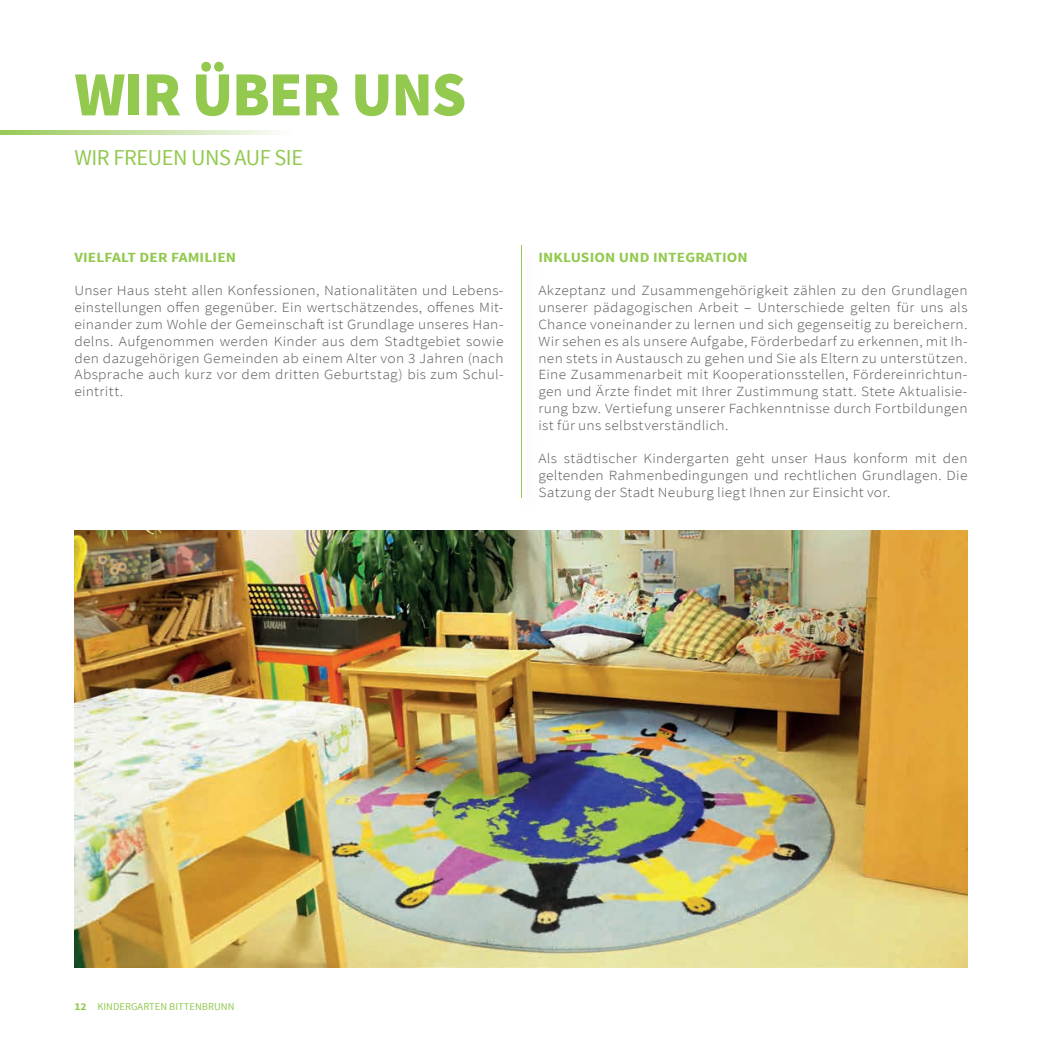
<style>
.page{position:relative;width:1042px;height:1042px;background:#fff}
.page>*{position:absolute;margin:0;border:0;box-sizing:border-box;transform-origin:0 0}
.t1{font:900 63px "Source Sans Pro";letter-spacing:-.02em;color:#92c94e}
.t2{font:22.75px "Source Sans Pro";letter-spacing:-.02em;color:#92c94e}
.t3{font:300 14px/16.8px "Source Sans Pro";letter-spacing:.02em;color:#57585a;text-align:justify;scale:1.1 1}
.t4{font:700 14px "Source Sans Pro";letter-spacing:.01em;color:#92c94e;scale:1.1 1}
.t5{font:10.5px "Source Sans Pro";color:#92c94e}
.s1{font-weight:700}
</style>
<div class="page">
<svg style="left:0;top:130px;width:277px;height:5px"></svg>
<img style="left:74px;top:531px;width:893px;height:436px">
<hr style="left:521px;top:245px;width:1px;height:252px;background:#92c94e">
<h1 class="t1" style="left:74px;top:53px;width:393px">WIR ÜBER UNS</h1>
<h2 class="t2" style="left:74px;top:143px;width:230px">WIR FREUEN UNS AUF SIE</h2>
<p class="t4" style="left:74px;top:248px;width:149px">VIELFALT DER FAMILIEN</p>
<p class="t3" style="left:74px;top:282px;width:392px">Unser Haus steht allen Konfessionen, Nationalitäten und Lebens&shy;einstellungen offen gegenüber. Ein wertschätzendes, offenes Mit&shy;einander zum Wohle der Gemeinschaft ist Grundlage unseres Han&shy;delns. Aufgenommen werden Kinder aus dem Stadtgebiet sowie den dazugehörigen Gemeinden ab einem Alter von 3 Jahren (nach Absprache auch kurz vor dem dritten Geburtstag) bis zum Schul&shy;eintritt.</p>
<p class="t4" style="left:538px;top:248px;width:192px">INKLUSION UND INTEGRATION</p>
<p class="t3" style="left:538px;top:282px;width:392px">Akzeptanz und Zusammengehörigkeit zählen zu den Grundlagen unserer pädagogischen Arbeit – Unterschiede gelten für uns als Chance voneinander zu lernen und sich gegenseitig zu bereichern.<br>Wir sehen es als unsere Aufgabe, Förderbedarf zu erkennen, mit Ih&shy;nen stets in Austausch zu gehen und Sie als Eltern zu unterstützen.<br>Eine Zusammenarbeit mit Kooperationsstellen, Fördereinrichtun&shy;gen und Ärzte findet mit Ihrer Zustimmung statt. Stete Aktualisie&shy;rung bzw. Vertiefung unserer Fachkenntnisse durch Fortbildungen ist für uns selbstverständlich.</p>
<p class="t3" style="left:538px;top:450px;width:392px">Als städtischer Kindergarten geht unser Haus konform mit den geltenden Rahmenbedingungen und rechtlichen Grundlagen. Die Satzung der Stadt Neuburg liegt Ihnen zur Einsicht vor.</p>
<p class="t5" style="left:74px;top:1000px;width:162px"><span class="s1">12</span> KINDERGARTEN BITTENBRUNN</p>
</div>
